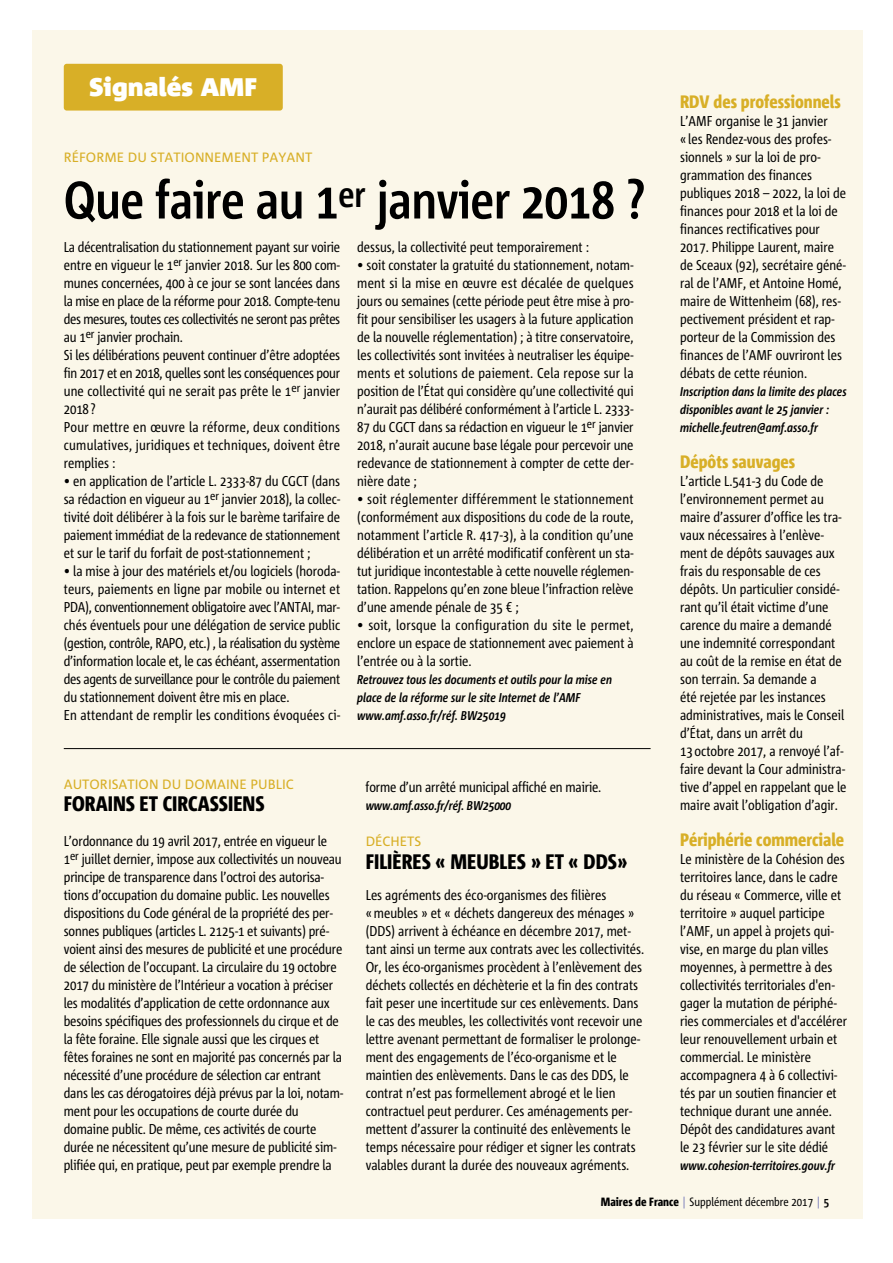
<style>
.page{position:relative;width:893px;height:1263px;background:#fff}
.page>*{position:absolute;margin:0;border:0;box-sizing:border-box;transform-origin:0 0}
.t1{font:700 52.5px "Corpid C1 Cd";letter-spacing:-.005em;color:#000}
.t2{font:900 25.5px "Corpid C1";color:#fff}
.t3{font:800 21px "Corpid C1 Cd";color:#000}
.t4{font:800 18px "Corpid C1 Cd";color:#d8af27}
.t5{font:14.25px/18px "Corpid C1 Cd";color:#000}
.t6{font:13.5px "Corpid C1";color:#d8af27}
.t7{font:italic 700 12.75px/18px "Corpid C1 Cd";color:#000}
.t8{font:12px "Corpid C1 Cd";color:#000}
.s1{font-weight:800}
.s2{color:#7e81bc}
.s3{font-weight:700}
</style>
<div class="page">
<div style="left:32px;top:30px;width:830px;height:1188px;background:#fbf7e9"></div>
<div style="left:64px;top:64px;width:219px;height:47px;background:#d8af27;border-radius:3px"></div>
<hr style="left:64px;top:748px;width:587px;height:1px;background:#000">
<h2 class="t2" style="left:89px;top:77px;width:170px">Signalés AMF</h2>
<p class="t6" style="left:64px;top:152px;width:250px">RÉFORME DU STATIONNEMENT PAYANT</p>
<h1 class="t1" style="left:64px;top:179px;width:583px">Que faire au 1<sup>er</sup> janvier 2018 ?</h1>
<p class="t5" style="left:64px;top:239px;width:278px">La décentralisation du stationnement payant sur voirie entre en vigueur le 1<sup>er</sup> janvier 2018. Sur les 800 com&shy;munes concernées, 400 à ce jour se sont lancées dans la mise en place de la réforme pour 2018. Compte-tenu des mesures, toutes ces collectivités ne seront pas prêtes au 1<sup>er</sup> janvier prochain.<br>Si les délibérations peuvent continuer d’être adoptées fin 2017 et en 2018, quelles sont les conséquences pour une collectivité qui ne serait pas prête le 1<sup>er</sup> janvier 2018?<br>Pour mettre en œuvre la réforme, deux conditions cumulatives, juridiques et techniques, doivent être remplies :</p>
<p class="t5" style="left:64px;top:473px;width:278px;text-align:justify">• en application de l’article L. 2333-87 du CGCT (dans sa rédaction en vigueur au 1<sup>er</sup> janvier 2018), la collec&shy;tivité doit délibérer à la fois sur le barème tarifaire de paiement immédiat de la redevance de stationnement et sur le tarif du forfait de post-stationnement ;</p>
<p class="t5" style="left:64px;top:563px;width:278px">• la mise à jour des matériels et/ou logiciels (horoda&shy;teurs, paiements en ligne par mobile ou internet et PDA), conventionnement obligatoire avec l’ANTAI, mar&shy;chés éventuels pour une délégation de service public (gestion, contrôle, RAPO, etc.) , la réalisation du système d’information locale et, le cas échéant, assermentation des agents de surveillance pour le contrôle du paiement du stationnement doivent être mis en place.<br>En attendant de remplir les conditions évoquées ci-</p>
<p class="t5" style="left:357px;top:239px;width:233px">dessus, la collectivité peut temporairement :</p>
<p class="t5" style="left:357px;top:257px;width:278px;text-align:justify">• soit constater la gratuité du stationnement, notam&shy;ment si la mise en œuvre est décalée de quelques jours ou semaines (cette période peut être mise à pro&shy;fit pour sensibiliser les usagers à la future application de la nouvelle réglementation) ; à titre conservatoire, les collectivités sont invitées à neutraliser les équipe&shy;ments et solutions de paiement. Cela repose sur la position de l’État qui considère qu’une collectivité qui n’aurait pas délibéré conformément à l’article L. 2333- 87 du CGCT dans sa rédaction en vigueur le 1<sup>er</sup> janvier 2018, n’aurait aucune base légale pour percevoir une redevance de stationnement à compter de cette der&shy;nière date ;</p>
<p class="t5" style="left:357px;top:491px;width:278px;text-align:justify">• soit réglementer différemment le stationnement (conformément aux dispositions du code de la route, notamment l’article R. 417-3), à la condition qu’une délibération et un arrêté modificatif confèrent un sta&shy;tut juridique incontestable à cette nouvelle réglemen&shy;tation. Rappelons qu’en zone bleue l’infraction relève d’une amende pénale de 35 € ;</p>
<p class="t5" style="left:357px;top:617px;width:278px;text-align:justify">• soit, lorsque la configuration du site le permet, enclore un espace de stationnement avec paiement à l’entrée ou à la sortie.</p>
<p class="t7" style="left:357px;top:672px;width:256px">Retrouvez tous les documents et outils pour la mise en place de la réforme sur le site Internet de l’AMF www.amf.asso.fr/réf. BW25019</p>
<p class="t6" style="left:64px;top:779px;width:232px">AUTORISATION DU DOMAINE PUBLIC</p>
<h3 class="t3" style="left:64px;top:795px;width:202px">FORAINS ET CIRCASSIENS</h3>
<p class="t5" style="left:64px;top:833px;width:281px">L’ordonnance du 19 avril 2017, entrée en vigueur le 1<sup>er</sup> juillet dernier, impose aux collectivités un nouveau principe de transparence dans l’octroi des autorisa&shy;tions d’occupation du domaine public. Les nouvelles dispositions du Code général de la propriété des per&shy;sonnes publiques (articles L. 2125-1 et suivants) pré&shy;voient ainsi des mesures de publicité et une procédure de sélection de l’occupant. La circulaire du 19 octobre 2017 du ministère de l’Intérieur a vocation à préciser les modalités d’application de cette ordonnance aux besoins spécifiques des professionnels du cirque et de la fête foraine. Elle signale aussi que les cirques et fêtes foraines ne sont en majorité pas concernés par la nécessité d’une procédure de sélection car entrant dans les cas dérogatoires déjà prévus par la loi, notam&shy;ment pour les occupations de courte durée du domaine public. De même, ces activités de courte durée ne nécessitent qu’une mesure de publicité sim&shy;plifiée qui, en pratique, peut par exemple prendre la</p>
<p class="t5" style="left:366px;top:779px;width:237px">forme d’un arrêté municipal affiché en mairie.</p>
<p class="t7" style="left:366px;top:798px;width:147px">www.amf.asso.fr/réf. BW25000</p>
<p class="t6" style="left:366px;top:836px;width:57px">DÉCHETS</p>
<h3 class="t3" style="left:366px;top:853px;width:263px">FILIÈRES « MEUBLES » ET « DDS»</h3>
<p class="t5" style="left:366px;top:887px;width:280px">Les agréments des éco-organismes des filières «meubles » et « déchets dangereux des ménages » (DDS) arrivent à échéance en décembre 2017, met&shy;tant ainsi un terme aux contrats avec les collectivités.<br>Or, les éco-organismes procèdent à l’enlèvement des déchets collectés en déchèterie et la fin des contrats fait peser une incertitude sur ces enlèvements. Dans le cas des meubles, les collectivités vont recevoir une lettre avenant permettant de formaliser le prolonge&shy;ment des engagements de l’éco-organisme et le maintien des enlèvements. Dans le cas des DDS, le contrat n’est pas formellement abrogé et le lien contractuel peut perdurer. Ces aménagements per&shy;mettent d’assurer la continuité des enlèvements le temps nécessaire pour rédiger et signer les contrats valables durant la durée des nouveaux agréments.</p>
<p class="t4" style="left:680px;top:95px;width:162px">RDV des professionnels</p>
<p class="t5" style="left:680px;top:113px;width:167px">L’AMF organise le 31 janvier «les Rendez-vous des profes&shy;sionnels » sur la loi de pro&shy;grammation des finances publiques 2018 – 2022, la loi de finances pour 2018 et la loi de finances rectificatives pour<br>2017. Philippe Laurent, maire de Sceaux (92), secrétaire géné&shy;ral de l’AMF, et Antoine Homé, maire de Wittenheim (68), res&shy;pectivement président et rap&shy;porteur de la Commission des finances de l’AMF ouvriront les débats de cette réunion.</p>
<p class="t7" style="left:680px;top:384px;width:168px">Inscription dans la limite des places disponibles avant le 25 janvier : michelle.feutren@amf.asso.fr</p>
<p class="t4" style="left:680px;top:455px;width:117px">Dépôts sauvages</p>
<p class="t5" style="left:680px;top:473px;width:168px">L’article L.541-3 du Code de l’environnement permet au maire d’assurer d’office les tra&shy;vaux nécessaires à l’enlève&shy;ment de dépôts sauvages aux frais du responsable de ces dépôts. Un particulier considé&shy;rant qu’il était victime d’une carence du maire a demandé une indemnité correspondant au coût de la remise en état de son terrain. Sa demande a<br>été rejetée par les instances administratives, mais le Conseil d’État, dans un arrêt du<br>13octobre 2017, a renvoyé l’af&shy;faire devant la Cour administra&shy;tive d’appel en rappelant que le maire avait l’obligation d’agir.</p>
<p class="t4" style="left:680px;top:833px;width:166px">Périphérie commerciale</p>
<p class="t5" style="left:680px;top:851px;width:169px">Le ministère de la Cohésion des territoires lance, dans le cadre du réseau « Commerce, ville et territoire » auquel participe l’AMF, un appel à projets qui&shy;vise, en marge du plan villes moyennes, à permettre à des collectivités territoriales d'en&shy;gager la mutation de périphé&shy;ries commerciales et d'accélérer leur renouvellement urbain et commercial. Le ministère accompagnera 4 à 6 collectivi&shy;tés par un soutien financier et technique durant une année.<br>Dépôt des candidatures avant le 23 février sur le site dédié</p>
<p class="t7" style="left:680px;top:1158px;width:157px">www.cohesion-territoires.gouv.fr</p>
<p class="t8" style="left:601px;top:1197px;width:230px"><span class="s1">Maires de France</span> <span class="s2">|</span> Supplément décembre 2017 <span class="s2">|</span> <span class="s3">5</span></p>
</div>
